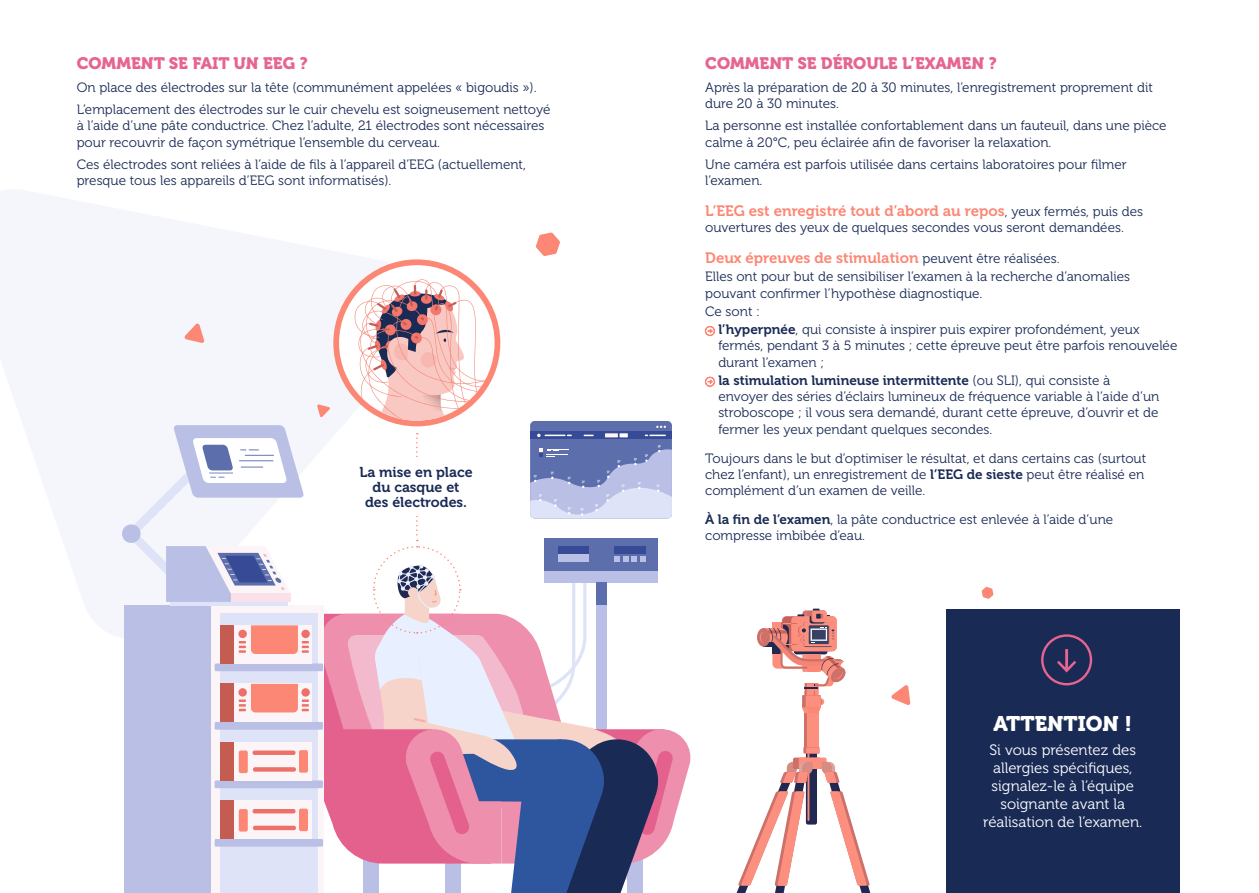
<style>
.page{position:relative;width:1259px;height:893px;background:#fff}
.page>*{position:absolute;margin:0;border:0;box-sizing:border-box;transform-origin:0 0}
.t1{font:21px "Museo 900";color:#fff}
.t2{font:16.5px "Museo 900";color:#e66590}
.t3{font:15px "Museo 700";color:#fc8775}
.t4{font:15px/18px "Museo 300";color:#fff;text-align:center}
.t5{font:14.25px/15px "Museo 700";color:#192a55;text-align:center}
.t6{font:13.5px/16.2px "Museo 300";color:#192a55}
.s1{font-family:"Museo 300";font-size:13.5px;color:#192a55}
.s2{font-family:"Museo 700"}
</style>
<div class="page">
<div style="left:946px;top:609px;width:233px;height:283px;background:#192a55"></div>
<svg style="left:705px;top:326px;width:10px;height:10px"></svg>
<svg style="left:705px;top:377px;width:10px;height:10px"></svg>
<svg style="left:736px;top:609px;width:134px;height:284px"></svg>
<svg style="left:1041px;top:634px;width:51px;height:51px"></svg>
<svg style="left:536px;top:232px;width:24px;height:24px"></svg>
<svg style="left:122px;top:265px;width:569px;height:628px"></svg>
<svg style="left:891px;top:685px;width:19px;height:20px"></svg>
<svg style="left:981px;top:587px;width:12px;height:12px"></svg>
<p class="t2" style="left:77px;top:54px;width:233px">COMMENT SE FAIT UN EEG ?</p>
<p class="t6" style="left:77px;top:79px;width:461px">On place des électrodes sur la tête (communément appelées « bigoudis »).</p>
<p class="t6" style="left:77px;top:102px;width:475px">L’emplacement des électrodes sur le cuir chevelu est soigneusement nettoyé à l’aide d’une pâte conductrice. Chez l’adulte, 21 électrodes sont nécessaires pour recouvrir de façon symétrique l’ensemble du cerveau.</p>
<p class="t6" style="left:77px;top:157px;width:451px">Ces électrodes sont reliées à l’aide de fils à l’appareil d’EEG (actuellement, presque tous les appareils d’EEG sont informatisés).</p>
<p class="t5" style="left:359px;top:464px;width:115px">La mise en place du casque et des électrodes.</p>
<p class="t2" style="left:705px;top:54px;width:293px">COMMENT SE DÉROULE L’EXAMEN ?</p>
<p class="t6" style="left:705px;top:79px;width:449px">Après la préparation de 20 à 30 minutes, l’enregistrement proprement dit dure 20 à 30 minutes.</p>
<p class="t6" style="left:705px;top:118px;width:463px">La personne est installée confortablement dans un fauteuil, dans une pièce calme à 20°C, peu éclairée afin de favoriser la relaxation.</p>
<p class="t6" style="left:705px;top:157px;width:423px">Une caméra est parfois utilisée dans certains laboratoires pour filmer l’examen.</p>
<p class="t3" style="left:705px;top:203px;width:439px">L’EEG est enregistré tout d’abord au repos<span class="s1">, yeux fermés, puis des</span></p>
<p class="t6" style="left:705px;top:220px;width:420px">ouvertures des yeux de quelques secondes vous seront demandées.</p>
<p class="t3" style="left:705px;top:250px;width:356px">Deux épreuves de stimulation <span class="s1">peuvent être réalisées.</span></p>
<p class="t6" style="left:705px;top:269px;width:426px">Elles ont pour but de sensibiliser l’examen à la recherche d’anomalies pouvant confirmer l’hypothèse diagnostique.</p>
<p class="t6" style="left:705px;top:303px;width:56px">Ce sont :</p>
<p class="t6" style="left:718px;top:322px;width:460px"><span class="s2">l’hyperpnée</span>, qui consiste à inspirer puis expirer profondément, yeux fermés, pendant 3 à 5 minutes ; cette épreuve peut être parfois renouvelée durant l’examen ;</p>
<p class="t6" style="left:718px;top:372px;width:442px"><span class="s2">la stimulation lumineuse intermittente</span> (ou SLI), qui consiste à envoyer des séries d’éclairs lumineux de fréquence variable à l’aide d’un stroboscope ; il vous sera demandé, durant cette épreuve, d’ouvrir et de fermer les yeux pendant quelques secondes.</p>
<p class="t6" style="left:705px;top:450px;width:442px">Toujours dans le but d’optimiser le résultat, et dans certains cas (surtout chez l’enfant), un enregistrement de <span class="s2">l’EEG de sieste</span> peut être réalisé en complément d’un examen de veille.</p>
<p class="t6" style="left:705px;top:511px;width:409px"><span class="s2">À la fin de l’examen</span>, la pâte conductrice est enlevée à l’aide d’une compresse imbibée d’eau.</p>
<p class="t1" style="left:993px;top:711px;width:140px">ATTENTION !</p>
<p class="t4" style="left:983px;top:741px;width:161px">Si vous présentez des allergies spécifiques, signalez-le à l’équipe soignante avant la réalisation de l’examen.</p>
</div>
